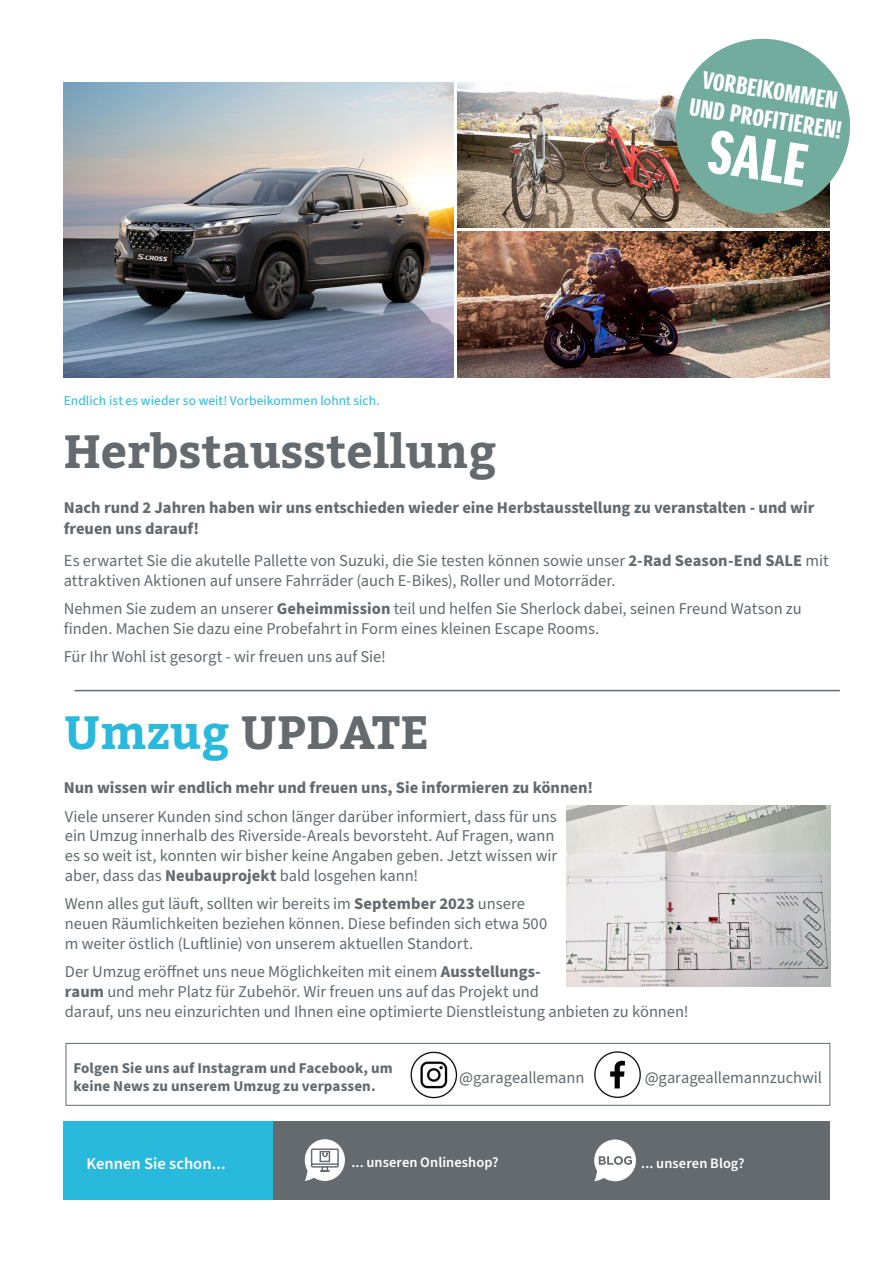
<style>
.page{position:relative;width:893px;height:1263px;background:#fff}
.page>*{position:absolute;margin:0;border:0;box-sizing:border-box;transform-origin:0 0}
.t1{font:58.5px "Suzuki PRO Headline";color:#fff}
.t2{font:700 46.5px "Bitter";color:#646a6e}
.t3{font:24px/28.8px "Suzuki PRO Headline";color:#fff;text-align:center}
.t4{font:16.5px/19.8px "Source Sans Pro";letter-spacing:-.005em;color:#646a6e}
.t5{font:700 16.5px/21px "Source Sans Pro";color:#646a6e}
.t6{font:600 16.5px "Source Sans Pro";color:#fff}
.t7{font:700 15px/18px "Source Sans Pro";letter-spacing:.005em;color:#646a6e}
.t8{font:600 14.4px "Source Sans Pro";letter-spacing:.01em;color:#fff}
.t9{font:13.5px "Source Sans Pro";letter-spacing:.005em;color:#28b9dc}
.s1{font-weight:700}
.s2{color:#28b9dc}
</style>
<div class="page">
<div style="left:64px;top:1121px;width:209px;height:78px;background:#28b9dc"></div>
<div style="left:273px;top:1121px;width:556px;height:78px;background:#646a6e"></div>
<svg style="left:305px;top:1139px;width:40px;height:42px"></svg>
<svg style="left:594px;top:1139px;width:42px;height:42px"></svg>
<img style="left:64px;top:82px;width:389px;height:295px">
<img style="left:457px;top:231px;width:372px;height:146px">
<img style="left:457px;top:82px;width:372px;height:146px">
<svg style="left:669px;top:38px;width:182px;height:182px;background:#88b0a4"></svg>
<hr style="left:74px;top:690px;width:766px;height:1px;background:#646a6e">
<div style="left:66px;top:1043px;width:764px;height:63px;background:#fff;border:1px solid #646a6e"></div>
<img style="left:410px;top:1051px;width:48px;height:48px">
<img style="left:594px;top:1051px;width:47px;height:47px">
<img style="left:567px;top:806px;width:263px;height:180px">
<p class="t9" style="left:64px;top:392px;width:317px">Endlich ist es wieder so weit! Vorbeikommen lohnt sich.</p>
<h2 class="t2" style="left:64px;top:421px;width:434px">Herbstausstellung</h2>
<h3 class="t3" style="left:696px;top:64px;width:155px;rotate:9deg">VORBEIKOMMEN<br>UND PROFITIEREN!</h3>
<h1 class="t1" style="left:714px;top:118px;width:101px;rotate:9deg">SALE</h1>
<p class="t5" style="left:64px;top:497px;width:752px">Nach rund 2 Jahren haben wir uns entschieden wieder eine Herbstausstellung zu veranstalten - und wir freuen uns darauf!</p>
<p class="t4" style="left:64px;top:551px;width:766px">Es erwartet Sie die akutelle Pallette von Suzuki, die Sie testen können sowie unser <span class="s1">2-Rad Season-End SALE</span> mit attraktiven Aktionen auf unsere Fahrräder (auch E-Bikes), Roller und Motorräder.</p>
<p class="t4" style="left:64px;top:599px;width:740px">Nehmen Sie zudem an unserer <span class="s1">Geheimmission</span> teil und helfen Sie Sherlock dabei, seinen Freund Watson zu finden. Machen Sie dazu eine Probefahrt in Form eines kleinen Escape Rooms.</p>
<p class="t4" style="left:64px;top:647px;width:324px">Für Ihr Wohl ist gesorgt - wir freuen uns auf Sie!</p>
<h2 class="t2" style="left:64px;top:702px;width:367px"><span class="s2">Umzug</span> UPDATE</h2>
<p class="t5" style="left:64px;top:778px;width:531px">Nun wissen wir endlich mehr und freuen uns, Sie informieren zu können!</p>
<p class="t4" style="left:65px;top:807px;width:494px">Viele unserer Kunden sind schon länger darüber informiert, dass für uns ein Umzug innerhalb des Riverside-Areals bevorsteht. Auf Fragen, wann es so weit ist, konnten wir bisher keine Angaben geben. Jetzt wissen wir aber, dass das <span class="s1">Neubauprojekt</span> bald losgehen kann!</p>
<p class="t4" style="left:65px;top:894px;width:484px">Wenn alles gut läuft, sollten wir bereits im <span class="s1">September 2023</span> unsere neuen Räumlichkeiten beziehen können. Diese befinden sich etwa 500 m weiter östlich (Luftlinie) von unserem aktuellen Standort.</p>
<p class="t4" style="left:65px;top:962px;width:625px">Der Umzug eröffnet uns neue Möglichkeiten mit einem <span class="s1">Ausstellungs-<br>raum</span> und mehr Platz für Zubehör. Wir freuen uns auf das Projekt und<br>darauf, uns neu einzurichten und Ihnen eine optimierte Dienstleistung anbieten zu können!</p>
<p class="t7" style="left:73px;top:1059px;width:321px">Folgen Sie uns auf Instagram und Facebook, um keine News zu unserem Umzug zu verpassen.</p>
<p class="t4" style="left:459px;top:1068px;width:127px">@garageallemann</p>
<p class="t4" style="left:645px;top:1068px;width:179px">@garageallemannzuchwil</p>
<p class="t6" style="left:86px;top:1152px;width:141px">Kennen Sie schon...</p>
<p class="t8" style="left:351px;top:1153px;width:149px">... unseren Onlineshop?</p>
<p class="t8" style="left:641px;top:1153px;width:105px">... unseren Blog?</p>
</div>
